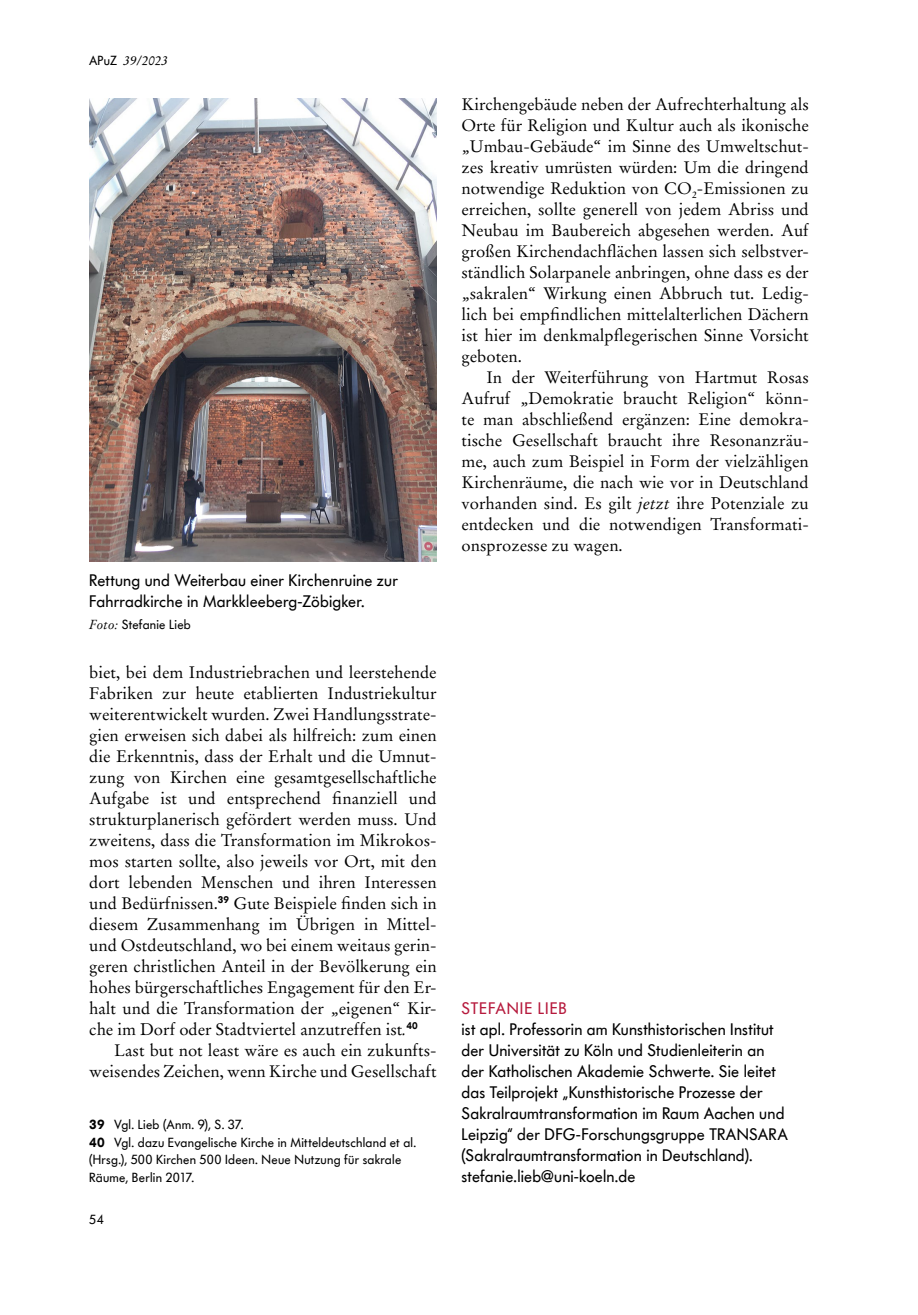
<style>
.page{position:relative;width:918px;height:1315px;background:#fff}
.page>*{position:absolute;margin:0;border:0;box-sizing:border-box;transform-origin:0 0}
.A_Absatz{font:16.62px/21px "Stempel Garamond LT Pro";color:#000;text-align:justify}
.Autor-Info{font:16.62px/21px "Futura BQ";letter-spacing:.015em;color:#000}
.A_Fußnote{font:13.12px/17.5px "Futura BQ";letter-spacing:.02em;color:#000}
.t1{font:italic 13.12px "Stempel Garamond LT Pro";color:#000}
.s1{font-family:"Futura BQ";font-style:normal}
.s2{font-family:"Stempel Garamond LT Pro";font-style:italic}
.s3{font-style:italic}
.s4{font-weight:600}
.s5{color:#b61a3d}
</style>
<div class="page">
<img style="left:89px;top:99px;width:348px;height:462px">
<p class="t1" style="left:89px;top:52px;width:80px"><span class="s1">APuZ</span> 39/2023</p>
<p class="Autor-Info" style="left:89px;top:569px;width:310px">Rettung und Weiterbau einer Kirchenruine zur<br>Fahrradkirche in Markkleeberg-Zöbigker.</p>
<p class="A_Fußnote" style="left:89px;top:615px;width:103px"><span class="s2">Foto:</span> Stefanie Lieb</p>
<p class="A_Absatz" style="left:89px;top:661px;width:349px">biet, bei dem Industriebrachen und leerstehende Fabriken zur heute etablierten Industriekultur weiterentwickelt wurden.<sup>3940</sup> Zwei Handlungsstrate&shy;gien erweisen sich dabei als hilfreich: zum einen die Erkenntnis, dass der Erhalt und die Umnut&shy;zung von Kirchen eine gesamtgesellschaftliche Aufgabe ist und entsprechend finanziell und strukturplanerisch gefördert werden muss. Und zweitens, dass die Transformation im Mikrokos&shy;mos starten sollte, also jeweils vor Ort, mit den dort lebenden Menschen und ihren Interessen und Bedürfnissen.<sup>39</sup> Gute Beispiele finden sich in diesem Zusammenhang im Übrigen in Mittel&shy;und Ostdeutschland, wo bei einem weitaus gerin&shy;geren christlichen Anteil in der Bevölkerung ein hohes bürgerschaftliches Engagement für den Er&shy;halt und die Transformation der „eigenen“ Kir&shy;che im Dorf oder Stadtviertel anzutreffen ist<span class="s3">.</span><sup>40</sup></p>
<p class="A_Absatz" style="left:89px;top:1039px;width:349px;text-align:right">Last but not least wäre es auch ein zukunfts&shy;weisendes Zeichen, wenn Kirche und Gesellschaft</p>
<p class="A_Fußnote" style="left:89px;top:1115px;width:156px"><span class="s4">39</span> Vgl. Lieb (Anm. 9), S. 37.</p>
<p class="A_Fußnote" style="left:89px;top:1133px;width:328px"><span class="s4">40</span> Vgl. dazu Evangelische Kirche in Mitteldeutschland et al. (Hrsg.), 500 Kirchen 500 Ideen. Neue Nutzung für sakrale<br>Räume, Berlin 2017.</p>
<p class="A_Fußnote" style="left:89px;top:1210px;width:16px">54</p>
<p class="A_Absatz" style="left:461px;top:94px;width:349px">Kirchengebäude neben der Aufrechterhaltung als Orte für Religion und Kultur auch als ikonische „Umbau-Gebäude“ im Sinne des Umweltschut&shy;zes kreativ umrüsten würden: Um die dringend notwendige Reduktion von CO<sub>2</sub>-Emissionen zu erreichen, sollte generell von jedem Abriss und Neubau im Baubereich abgesehen werden. Auf großen Kirchendachflächen lassen sich selbstver&shy;ständlich Solarpanele anbringen, ohne dass es der „sakralen“ Wirkung einen Abbruch tut. Ledig&shy;lich bei empfindlichen mittelalterlichen Dächern ist hier im denkmalpflegerischen Sinne Vorsicht geboten.</p>
<p class="A_Absatz" style="left:461px;top:367px;width:349px;text-indent:25px">In der Weiterführung von Hartmut Rosas Aufruf „Demokratie braucht Religion“ könn&shy;te man abschließend ergänzen: Eine demokra&shy;tische Gesellschaft braucht ihre Resonanzräu&shy;me, auch zum Beispiel in Form der vielzähligen Kirchenräume, die nach wie vor in Deutschland vorhanden sind. Es gilt <span class="s3">jetzt</span> ihre Potenziale zu entdecken und die notwendigen Transformati&shy;onsprozesse zu wagen.</p>
<p class="Autor-Info" style="left:461px;top:997px;width:328px"><span class="s5">STEFANIE LIEB<br></span>ist apl. Professorin am Kunsthistorischen Institut der Universität zu Köln und Studienleiterin an der Katholischen Akademie Schwerte. Sie leitet das Teilprojekt „Kunsthistorische Prozesse der Sakralraumtransformation im Raum Aachen und Leipzig“ der DFG-Forschungsgruppe TRANSARA (Sakralraumtransformation in Deutschland). stefanie.lieb@uni-koeln.de</p>
</div>
